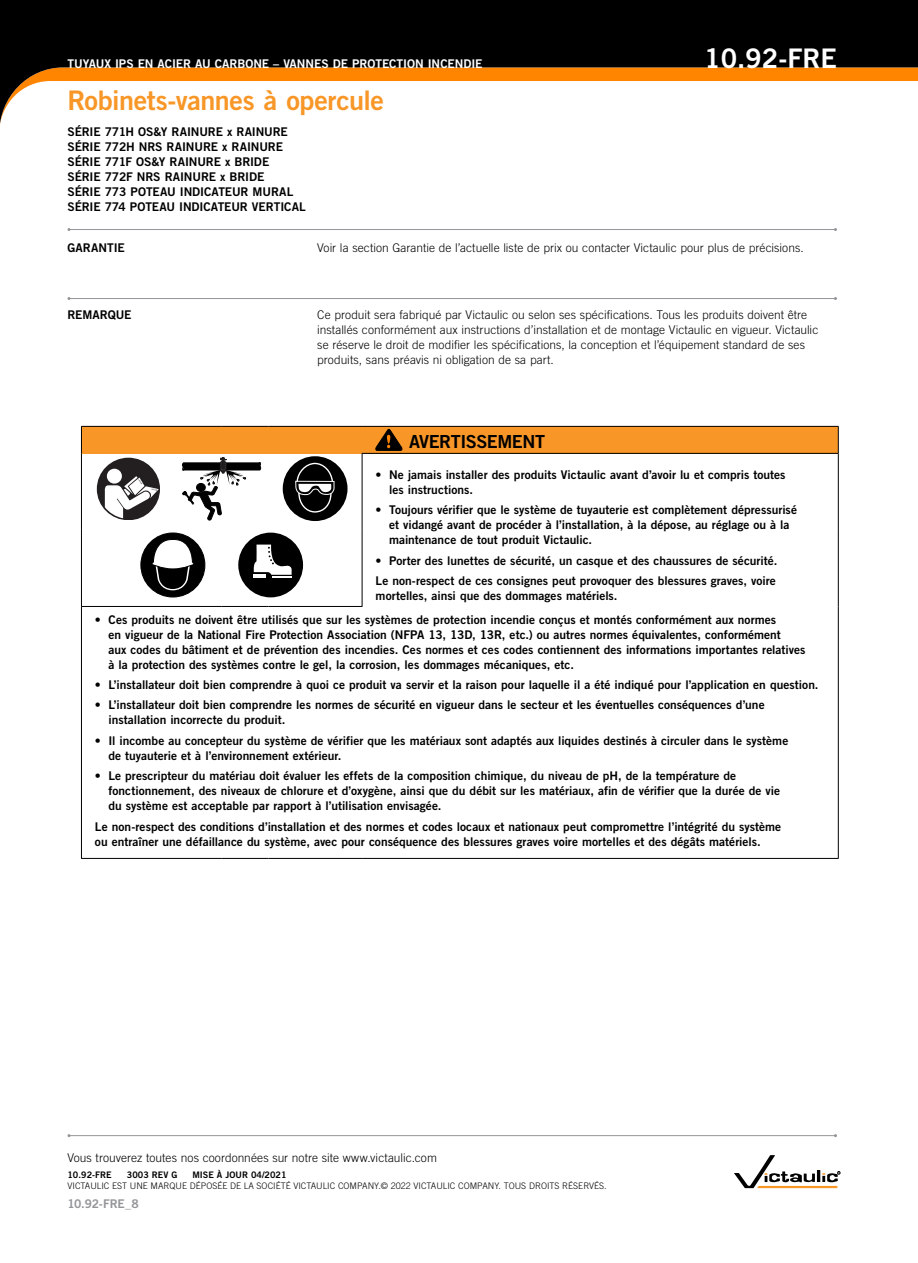
<style>
.page{position:relative;width:918px;height:1263px;background:#fff}
.page>*{position:absolute;margin:0;border:0;box-sizing:border-box;transform-origin:0 0}
.t1{font:27px "Trade Gothic LT Std Bd 2";letter-spacing:-.015em;color:#f89728}
.t2{font:27px "Trade Gothic LT Std Bd 2";color:#fff}
.t3{font:18px "Trade Gothic LT Std Bd 2";letter-spacing:-.03em;color:#000}
.t4{font:12px/15px "Trade Gothic LT Std Bd 2";color:#000}
.t5{font:300 12px/15px "Trade Gothic LT Std";letter-spacing:.005em;color:#000}
.t6{font:12px "Trade Gothic LT Std Bd 2";letter-spacing:-.005em;color:#fff}
.t7{font:12px "Trade Gothic LT Std Bd 2";letter-spacing:-.015em;color:#939598}
.t8{font:300 9px "Trade Gothic LT Std";color:#000}
.t9{font:9px "Trade Gothic LT Std Bd 2";color:#000}
</style>
<div class="page">
<hr style="left:69px;top:298px;width:767px;height:1px;background:#939598">
<div style="left:81px;top:426px;width:757px;height:27px;background:#f89728"></div>
<hr style="left:81px;top:426px;width:94px;height:1px;background:#000">
<svg style="left:81px;top:427px;width:1px;height:26px"></svg>
<hr style="left:175px;top:426px;width:47px;height:1px;background:#000">
<hr style="left:222px;top:426px;width:47px;height:1px;background:#000">
<hr style="left:269px;top:426px;width:93px;height:1px;background:#000">
<hr style="left:362px;top:426px;width:477px;height:1px;background:#000">
<svg style="left:838px;top:427px;width:1px;height:26px"></svg>
<hr style="left:81px;top:453px;width:1px;height:77px;background:#000">
<hr style="left:362px;top:453px;width:477px;height:1px;background:#000">
<hr style="left:362px;top:454px;width:1px;height:76px;background:#000">
<hr style="left:838px;top:454px;width:1px;height:76px;background:#000">
<hr style="left:81px;top:530px;width:1px;height:76px;background:#000">
<hr style="left:362px;top:530px;width:1px;height:76px;background:#000">
<hr style="left:838px;top:530px;width:1px;height:76px;background:#000">
<hr style="left:81px;top:606px;width:94px;height:1px;background:#000">
<hr style="left:81px;top:607px;width:1px;height:251px;background:#000">
<hr style="left:175px;top:606px;width:47px;height:1px;background:#000">
<hr style="left:222px;top:606px;width:47px;height:1px;background:#000">
<hr style="left:269px;top:606px;width:93px;height:1px;background:#000">
<hr style="left:838px;top:606px;width:1px;height:252px;background:#000">
<hr style="left:81px;top:858px;width:94px;height:1px;background:#000">
<hr style="left:175px;top:858px;width:47px;height:1px;background:#000">
<hr style="left:222px;top:858px;width:47px;height:1px;background:#000">
<hr style="left:269px;top:858px;width:93px;height:1px;background:#000">
<hr style="left:362px;top:858px;width:477px;height:1px;background:#000">
<svg style="left:375px;top:429px;width:28px;height:21px"></svg>
<svg style="left:97px;top:458px;width:63px;height:62px"></svg>
<svg style="left:182px;top:457px;width:80px;height:63px"></svg>
<div style="left:283px;top:456px;width:65px;height:65px;background:#000;border-radius:50%"></div>
<svg style="left:295px;top:462px;width:40px;height:51px"></svg>
<div style="left:141px;top:533px;width:64px;height:64px;background:#000;border-radius:50%"></div>
<div style="left:140px;top:533px;width:65px;height:64px;border:1px solid #000;border-radius:50%"></div>
<svg style="left:151px;top:539px;width:44px;height:51px"></svg>
<div style="left:238px;top:533px;width:65px;height:64px;background:#000;border-radius:50%"></div>
<svg style="left:254px;top:545px;width:38px;height:33px"></svg>
<svg style="left:0;top:0;width:918px;height:124px;fill:#000"></svg>
<svg style="left:734px;top:1155px;width:106px;height:33px"></svg>
<hr style="left:69px;top:229px;width:766px;height:1px;background:#939598">
<hr style="left:69px;top:1135px;width:767px;height:1px;background:#939598">
<p class="t6" style="left:67px;top:56px;width:417px">TUYAUX IPS EN ACIER AU CARBONE – VANNES DE PROTECTION INCENDIE</p>
<h1 class="t2" style="left:704px;top:41px;width:134px">10.92-FRE</h1>
<h1 class="t1" style="left:68px;top:84px;width:318px">Robinets-vannes à opercule</h1>
<p class="t4" style="left:68px;top:124px;width:240px">SÉRIE 771H OS&amp;Y RAINURE x RAINURE<br>SÉRIE 772H NRS RAINURE x RAINURE<br>SÉRIE 771F OS&amp;Y RAINURE x BRIDE<br>SÉRIE 772F NRS RAINURE x BRIDE<br>SÉRIE 773 POTEAU INDICATEUR MURAL<br>SÉRIE 774 POTEAU INDICATEUR VERTICAL</p>
<p class="t4" style="left:68px;top:240px;width:59px">GARANTIE</p>
<p class="t5" style="left:317px;top:240px;width:488px">Voir la section Garantie de l’actuelle liste de prix ou contacter Victaulic pour plus de précisions.</p>
<p class="t4" style="left:68px;top:307px;width:66px">REMARQUE</p>
<p class="t5" style="left:317px;top:307px;width:503px">Ce produit sera fabriqué par Victaulic ou selon ses spécifications. Tous les produits doivent être installés conformément aux instructions d’installation et de montage Victaulic en vigueur. Victaulic se réserve le droit de modifier les spécifications, la conception et l’équipement standard de ses produits, sans préavis ni obligation de sa part.</p>
<h2 class="t3" style="left:409px;top:430px;width:138px">AVERTISSEMENT</h2>
<p class="t4" style="left:389px;top:467px;width:398px;text-indent:-14px">• Ne jamais installer des produits Victaulic avant d’avoir lu et compris toutes les instructions.</p>
<p class="t4" style="left:389px;top:502px;width:409px;text-indent:-14px">• Toujours vérifier que le système de tuyauterie est complètement dépressurisé et vidangé avant de procéder à l’installation, à la dépose, au réglage ou à la maintenance de tout produit Victaulic.</p>
<p class="t4" style="left:376px;top:550px;width:403px;line-height:20.4px">• Porter des lunettes de sécurité, un casque et des chaussures de sécurité.<br>Le non-respect de ces consignes peut provoquer des blessures graves, voire</p>
<p class="t4" style="left:376px;top:588px;width:243px">mortelles, ainsi que des dommages matériels.</p>
<p class="t4" style="left:108px;top:612px;width:699px;text-indent:-14px">• Ces produits ne doivent être utilisés que sur les systèmes de protection incendie conçus et montés conformément aux normes<br>en vigueur de la National Fire Protection Association (NFPA 13, 13D, 13R, etc.) ou autres normes équivalentes, conformément<br>aux codes du bâtiment et de prévention des incendies. Ces normes et ces codes contiennent des informations importantes relatives à la protection des systèmes contre le gel, la corrosion, les dommages mécaniques, etc.</p>
<p class="t4" style="left:95px;top:677px;width:725px">• L’installateur doit bien comprendre à quoi ce produit va servir et la raison pour laquelle il a été indiqué pour l’application en question.</p>
<p class="t4" style="left:108px;top:697px;width:658px;text-indent:-14px">• L’installateur doit bien comprendre les normes de sécurité en vigueur dans le secteur et les éventuelles conséquences d’une installation incorrecte du produit.</p>
<p class="t4" style="left:108px;top:733px;width:681px;text-indent:-14px">• Il incombe au concepteur du système de vérifier que les matériaux sont adaptés aux liquides destinés à circuler dans le système de tuyauterie et à l’environnement extérieur.</p>
<p class="t4" style="left:108px;top:768px;width:673px;text-indent:-14px">• Le prescripteur du matériau doit évaluer les effets de la composition chimique, du niveau de pH, de la température de fonctionnement, des niveaux de chlorure et d’oxygène, ainsi que du débit sur les matériaux, afin de vérifier que la durée de vie du système est acceptable par rapport à l’utilisation envisagée.</p>
<p class="t4" style="left:95px;top:819px;width:688px">Le non-respect des conditions d’installation et des normes et codes locaux et nationaux peut compromettre l’intégrité du système ou entraîner une défaillance du système, avec pour conséquence des blessures graves voire mortelles et des dégâts matériels.</p>
<p class="t5" style="left:68px;top:1150px;width:371px">Vous trouverez toutes nos coordonnées sur notre site www.victaulic.com</p>
<p class="t9" style="left:68px;top:1169px;width:46px">10.92-FRE</p>
<p class="t9" style="left:127px;top:1169px;width:52px">3003 REV G</p>
<p class="t9" style="left:192px;top:1169px;width:96px">MISE À JOUR 04/2021</p>
<p class="t8" style="left:68px;top:1181px;width:541px">VICTAULIC EST UNE MARQUE DÉPOSÉE DE LA SOCIÉTÉ VICTAULIC COMPANY.© 2022 VICTAULIC COMPANY. TOUS DROITS RÉSERVÉS.</p>
<p class="t7" style="left:67px;top:1196px;width:73px">10.92-FRE_8</p>
</div>
